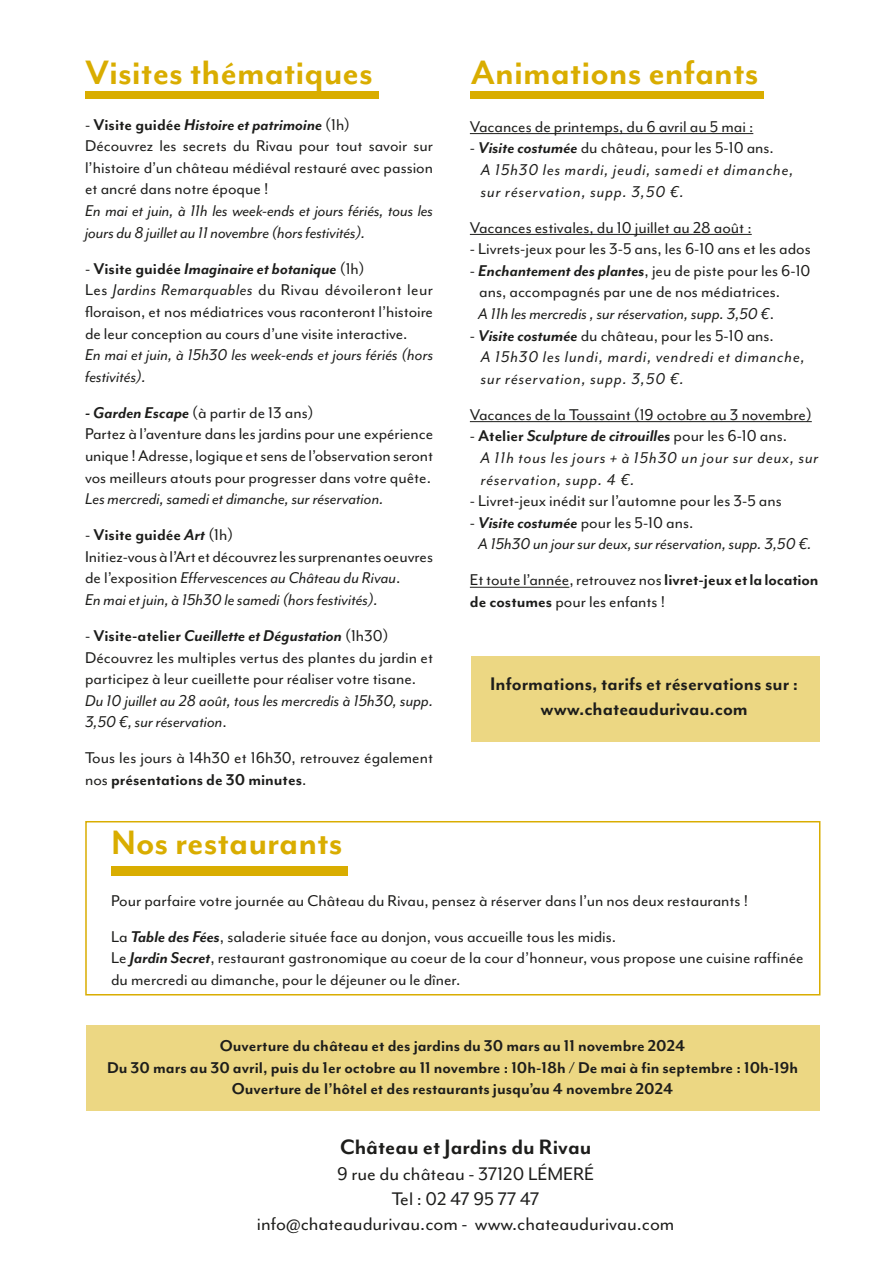
<style>
.page{position:relative;width:893px;height:1263px;background:#fff}
.page>*{position:absolute;margin:0;border:0;box-sizing:border-box;transform-origin:0 0}
.t1{font:700 39px "Mr Eaves Mod OT";color:#d9ad00}
.t2{font:700 24px "Mr Eaves Mod OT";color:#1d1d1b}
.t3{font:21px "Mr Eaves Mod OT";color:#1d1d1b}
.t4{font:700 21px "Mr Eaves Mod OT";color:#1d1d1b}
.t5{font:18px/21.6px "Mr Eaves Mod OT";color:#1d1d1b}
.t6{font:italic 18px/21.6px "Mr Eaves Mod OT";color:#1d1d1b}
.t7{font:700 18px "Mr Eaves Mod OT";color:#1d1d1b}
.t8{font:italic 18px "Mr Eaves Mod OT";letter-spacing:.05em;color:#1d1d1b}
.t9{font:italic 700 18px "Mr Eaves Mod OT";color:#1d1d1b}
.s1{font-weight:400;font-style:normal}
.s2{font-style:normal}
.s3{font-style:italic}
.s4{font-weight:700;font-style:italic}
.s5{font-weight:400}
.s6{font-weight:700}
</style>
<div class="page">
<div style="left:86px;top:1025px;width:733px;height:86px;background:#ecd783"></div>
<div style="left:472px;top:656px;width:348px;height:86px;background:#ecd783"></div>
<hr style="left:470px;top:133px;width:283px;height:1px;background:#1d1d1b">
<hr style="left:470px;top:234px;width:282px;height:1px;background:#1d1d1b">
<hr style="left:470px;top:421px;width:342px;height:1px;background:#1d1d1b">
<hr style="left:470px;top:587px;width:99px;height:1px;background:#1d1d1b">
<div style="left:85px;top:91px;width:293px;height:7px;background:#d9ad00"></div>
<div style="left:470px;top:91px;width:293px;height:7px;background:#d9ad00"></div>
<div style="left:111px;top:866px;width:236px;height:10px;background:#d9ad00"></div>
<div style="left:85px;top:821px;width:735px;height:174px;border:2px solid #d9ad00"></div>
<p class="t1" style="left:85px;top:51px;width:289px">Visites thématiques</p>
<p class="t1" style="left:471px;top:51px;width:289px">Animations enfants</p>
<p class="t9" style="left:85px;top:114px;width:267px"><span class="s1">-</span> <span class="s2">Visite guidée</span> Histoire et patrimoine <span class="s1">(1h)</span></p>
<p class="t5" style="left:85px;top:135px;width:350px;text-align:justify">Découvrez les secrets du Rivau pour tout savoir sur l’histoire d’un château médiéval restauré avec passion et ancré dans notre époque !</p>
<p class="t6" style="left:85px;top:200px;width:350px">En mai et juin, à 11h les week-ends et jours fériés, tous les jours du 8 juillet au 11 novembre (hors festivités).</p>
<p class="t9" style="left:85px;top:258px;width:281px"><span class="s1">-</span> <span class="s2">Visite guidée</span> Imaginaire et botanique <span class="s1">(1h)</span></p>
<p class="t5" style="left:85px;top:279px;width:350px;text-align:justify">Les <span class="s3">Jardins Remarquables</span> du Rivau dévoileront leur floraison, et nos médiatrices vous raconteront l’histoire de leur conception au cours d’une visite interactive.</p>
<p class="t6" style="left:85px;top:344px;width:350px">En mai et juin, à 15h30 les week-ends et jours fériés (hors festivités).</p>
<p class="t5" style="left:85px;top:401px;width:230px"><span class="s4">- Garden Escape</span> (à partir de 13 ans)</p>
<p class="t5" style="left:85px;top:423px;width:350px;text-align:justify">Partez à l’aventure dans les jardins pour une expérience unique ! Adresse, logique et sens de l’observation seront vos meilleurs atouts pour progresser dans votre quête.</p>
<p class="t6" style="left:85px;top:488px;width:300px">Les mercredi, samedi et dimanche, sur réservation.</p>
<p class="t7" style="left:85px;top:525px;width:150px"><span class="s5">-</span> Visite guidée <span class="s3">Art</span> <span class="s5">(1h)</span></p>
<p class="t5" style="left:85px;top:545px;width:350px">Initiez-vous à l’Art et découvrez les surprenantes oeuvres de l’exposition <span class="s3">Effervescences au Château du Rivau</span>.</p>
<p class="t6" style="left:85px;top:589px;width:294px">En mai et juin, à 15h30 le samedi (hors festivités).</p>
<p class="t9" style="left:85px;top:626px;width:305px"><span class="s1">-</span> <span class="s2">Visite-atelier</span> Cueillette et Dégustation <span class="s1">(1h30)</span></p>
<p class="t5" style="left:85px;top:646px;width:350px">Découvrez les multiples vertus des plantes du jardin et participez à leur cueillette pour réaliser votre tisane.</p>
<p class="t6" style="left:85px;top:689px;width:350px">Du 10 juillet au 28 août, tous les mercredis à 15h30, supp.<br>3,50 €, sur réservation<span class="s2">.</span></p>
<p class="t5" style="left:85px;top:747px;width:350px">Tous les jours à 14h30 et 16h30, retrouvez également nos <span class="s6">présentations de 30 minutes</span>.</p>
<p class="t5" style="left:470px;top:115px;width:285px">Vacances de printemps, du 6 avril au 5 mai :</p>
<p class="t5" style="left:470px;top:137px;width:306px">- <span class="s4">Visite costumée</span> du château, pour les 5-10 ans.</p>
<p class="t8" style="left:481px;top:160px;width:314px">A 15h30 les mardi, jeudi, samedi et dimanche,</p>
<p class="t8" style="left:481px;top:182px;width:205px">sur réservation, supp. 3,50 €.</p>
<p class="t5" style="left:470px;top:216px;width:283px">Vacances estivales, du 10 juillet au 28 août :</p>
<p class="t5" style="left:470px;top:238px;width:342px">- Livrets-jeux pour les 3-5 ans, les 6-10 ans et les ados</p>
<p class="t5" style="left:470px;top:259px;width:342px">- <span class="s4">Enchantement des plantes</span>, jeu de piste pour les 6-10</p>
<p class="t5" style="left:479px;top:281px;width:303px">ans, accompagnés par une de nos médiatrices.</p>
<p class="t6" style="left:478px;top:303px;width:297px">A 11h les mercredis , sur réservation, supp. 3,50 €<span class="s2">.</span></p>
<p class="t5" style="left:470px;top:324px;width:306px">- <span class="s4">Visite costumée</span> du château, pour les 5-10 ans.</p>
<p class="t8" style="left:481px;top:347px;width:326px">A 15h30 les lundi, mardi, vendredi et dimanche,</p>
<p class="t8" style="left:481px;top:369px;width:205px">sur réservation, supp. 3,50 €.</p>
<p class="t5" style="left:470px;top:403px;width:343px">Vacances de la Toussaint (19 octobre au 3 novembre)</p>
<p class="t9" style="left:470px;top:426px;width:319px"><span class="s1">-</span> <span class="s2">Atelier</span> Sculpture de citrouilles <span class="s1">pour les 6-10 ans.</span></p>
<p class="t8" style="left:480px;top:448px;width:340px">A 11h tous les jours + à 15h30 un jour sur deux, sur</p>
<p class="t8" style="left:481px;top:470px;width:155px">réservation, supp. 4 €.</p>
<p class="t5" style="left:470px;top:490px;width:313px">- Livret-jeux inédit sur l’automne pour les 3-5 ans</p>
<p class="t5" style="left:470px;top:511px;width:225px">- <span class="s4">Visite costumée</span> pour les 5-10 ans.</p>
<p class="t6" style="left:478px;top:533px;width:335px">A 15h30 un jour sur deux, sur réservation, supp. 3,50 €.</p>
<p class="t5" style="left:470px;top:569px;width:350px">Et toute l’année, retrouvez nos <span class="s6">livret-jeux et la location de costumes</span> pour les enfants !</p>
<p class="t4" style="left:490px;top:672px;width:309px">Informations, tarifs et réservations sur :</p>
<p class="t4" style="left:541px;top:697px;width:209px">www.chateaudurivau.com</p>
<p class="t1" style="left:111px;top:821px;width:233px">Nos restaurants</p>
<p class="t5" style="left:111px;top:889px;width:638px">Pour parfaire votre journée au Château du Rivau, pensez à réserver dans l’un nos deux restaurants !</p>
<p class="t5" style="left:111px;top:925px;width:507px">La <span class="s4">Table des Fées</span>, saladerie située face au donjon, vous accueille tous les midis.</p>
<p class="t5" style="left:111px;top:947px;width:694px">Le <span class="s4">Jardin Secret</span>, restaurant gastronomique au coeur de la cour d’honneur, vous propose une cuisine raffinée du mercredi au dimanche, pour le déjeuner ou le dîner.</p>
<p class="t7" style="left:220px;top:1035px;width:467px">Ouverture du château et des jardins du 30 mars au 11 novembre 2024</p>
<p class="t7" style="left:107px;top:1057px;width:692px">Du 30 mars au 30 avril, puis du 1er octobre au 11 novembre : 10h-18h / De mai à fin septembre : 10h-19h</p>
<p class="t7" style="left:232px;top:1079px;width:443px">Ouverture de l’hôtel et des restaurants jusqu’au 4 novembre 2024</p>
<p class="t2" style="left:340px;top:1133px;width:253px">Château et Jardins du Rivau</p>
<p class="t3" style="left:337px;top:1162px;width:259px">9 rue du château - 37120 LÉMERÉ</p>
<p class="t3" style="left:392px;top:1187px;width:149px">Tel : 02 47 95 77 47</p>
<p class="t3" style="left:257px;top:1212px;width:419px">info@chateaudurivau.com - www.chateaudurivau.com</p>
</div>
